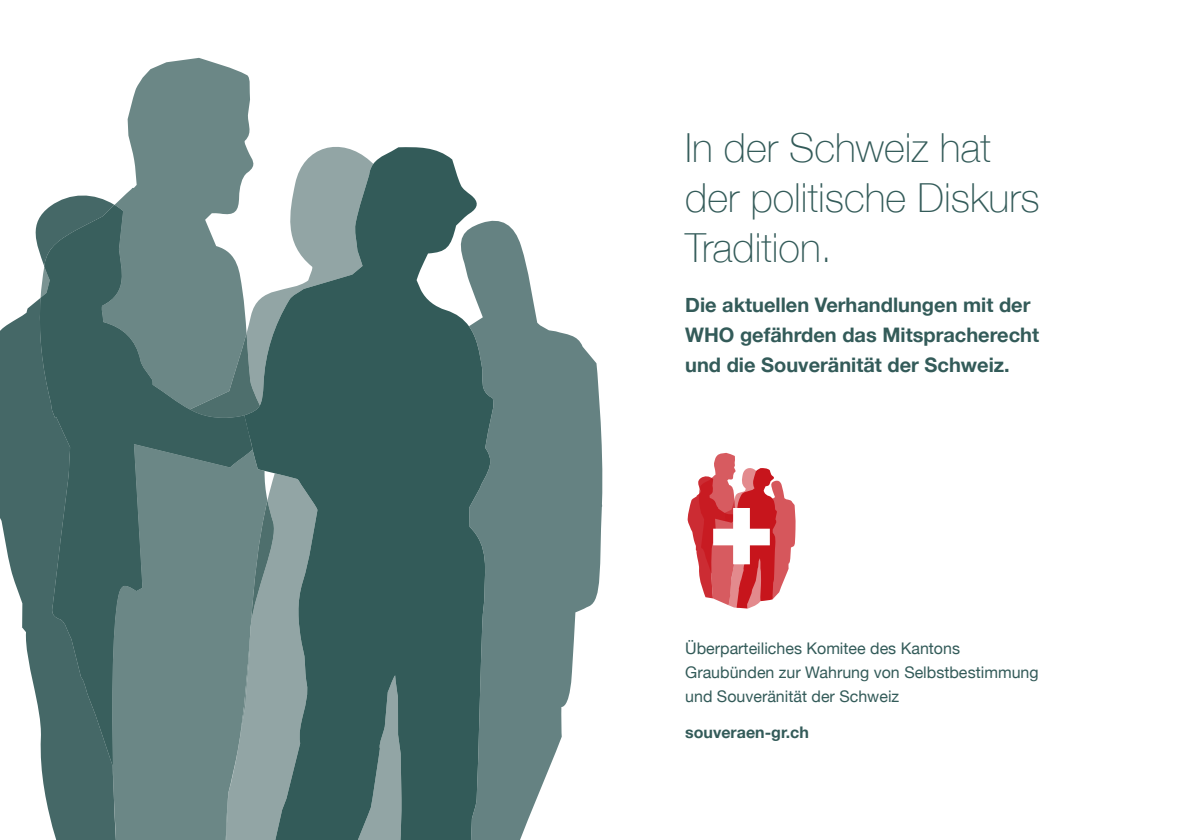
<style>
.page{position:relative;width:1191px;height:840px;background:#fff}
.page>*{position:absolute;margin:0;border:0;box-sizing:border-box;transform-origin:0 0}
.t1{font:100 40px/50px "Helvetica Neue";color:#335b59}
.t2{font:700 20px/30px "Helvetica Neue";color:#335b59}
.t3{font:16px/24px "Helvetica Neue";color:#335b59}
.t4{font:700 16px "Helvetica Neue";color:#335b59}
</style>
<div class="page">
<svg style="left:687px;top:452px;width:108px;height:156px"></svg>
<div style="left:122px;top:796px;width:90px;height:43px;background:#6b8786"></div>
<svg style="left:114px;top:58px;width:136px;height:147px;fill:#6b8786"></svg>
<svg style="left:496px;top:221px;width:107px;height:618px;fill:#658282"></svg>
<svg style="left:35px;top:195px;width:79px;height:52px"></svg>
<svg style="left:0;top:300px;width:122px;height:539px;fill:#456867"></svg>
<svg style="left:38px;top:205px;width:206px;height:591px;background:#557574"></svg>
<svg style="left:244px;top:147px;width:252px;height:692px;background:#507270"></svg>
<svg style="left:190px;top:135px;width:183px;height:323px"></svg>
<h1 class="t1" style="left:685px;top:121px;width:356px">In der Schweiz hat der politische Diskurs<br>Tradition.</h1>
<p class="t2" style="left:685px;top:290px;width:355px">Die aktuellen Verhandlungen mit der<br>WHO gefährden das Mitspracherecht und die Souveränität der Schweiz.</p>
<p class="t3" style="left:685px;top:637px;width:355px">Überparteiliches Komitee des Kantons<br>Graubünden zur Wahrung von Selbstbestimmung und Souveränität der Schweiz</p>
<p class="t4" style="left:685px;top:719px;width:125px">souveraen-gr.ch</p>
</div>
